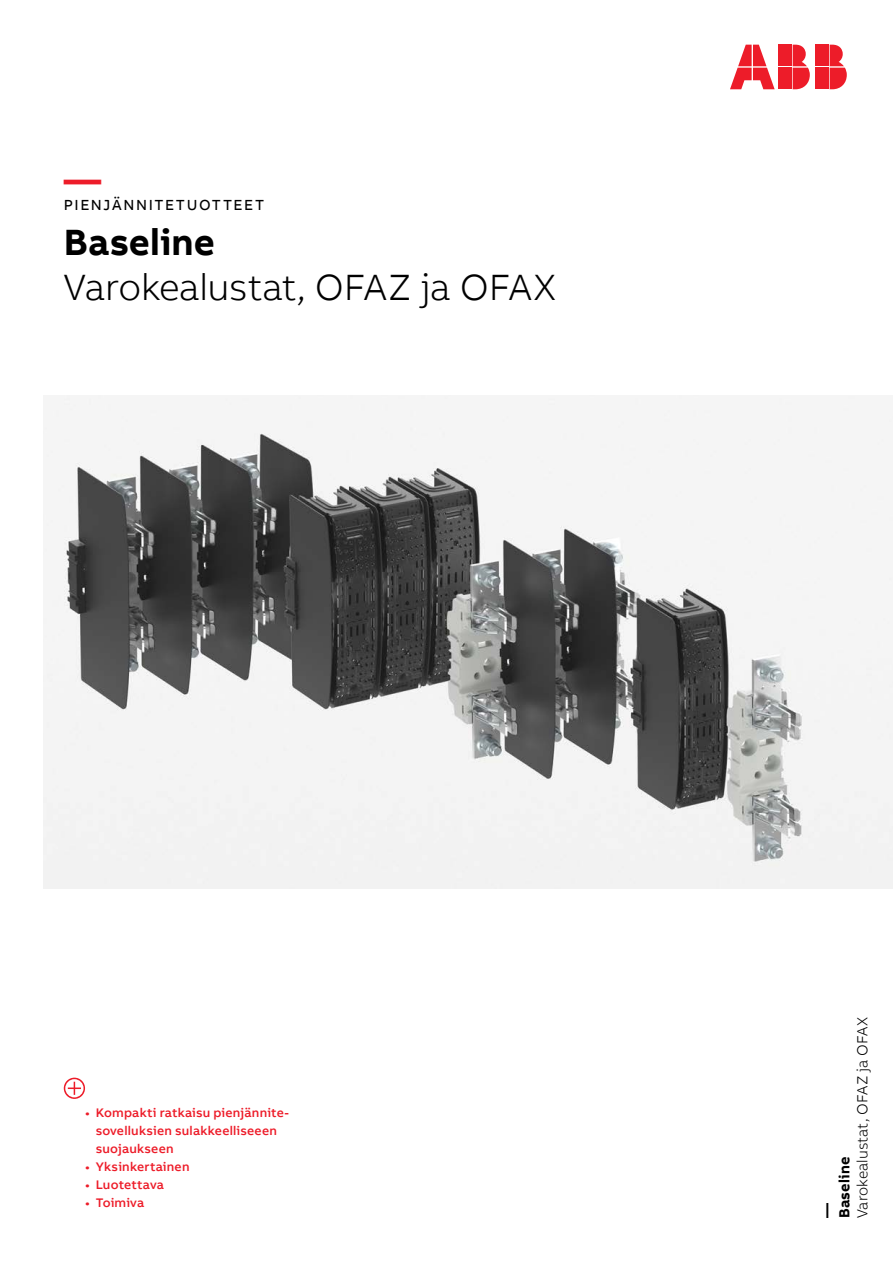
<style>
.page{position:relative;width:893px;height:1263px;background:#fff}
.page>*{position:absolute;margin:0;border:0;box-sizing:border-box;transform-origin:0 0}
.t1{font:300 37.5px "AB Bvoice";letter-spacing:-.01em;color:#000}
.t2{font:700 37.5px "AB Bvoice";color:#000}
.t3{font:700 37.5px "AB Bvoice";color:#ed1c29}
.t4{font:300 15px "AB Bvoice";letter-spacing:.005em;color:#000}
.t5{font:15px "AB Bvoice";letter-spacing:.11em;color:#000}
.t6{font:700 15px/18px "AB Bvoice";letter-spacing:.015em;color:#000}
.t7{font:500 12.75px/18px "AB Bvoice";letter-spacing:.015em;color:#ed1c29}
</style>
<div class="page">
<svg style="left:64px;top:1078px;width:21px;height:21px"></svg>
<img style="left:44px;top:395px;width:849px;height:494px">
<div style="left:815px;top:45px;width:13px;height:21px;background:#ed1c29"></div>
<div style="left:815px;top:68px;width:13px;height:21px;background:#ed1c29"></div>
<svg style="left:830px;top:45px;width:17px;height:44px"></svg>
<svg style="left:730px;top:45px;width:45px;height:44px"></svg>
<div style="left:778px;top:45px;width:13px;height:21px;background:#ed1c29"></div>
<div style="left:778px;top:68px;width:13px;height:21px;background:#ed1c29"></div>
<svg style="left:793px;top:45px;width:17px;height:44px"></svg>
<h1 class="t3" style="left:64px;top:155px;width:39px">—</h1>
<p class="t5" style="left:64px;top:196px;width:202px">PIENJÄNNITETUOTTEET</p>
<h1 class="t2" style="left:64px;top:218px;width:153px">Baseline</h1>
<h1 class="t1" style="left:64px;top:265px;width:494px">Varokealustat, OFAZ ja OFAX</h1>
<p class="t7" style="left:96px;top:1104px;width:195px;text-indent:-11px">• Kompakti ratkaisu pienjännite&shy;sovelluksien sulakkeelliseeen suojaukseen</p>
<p class="t7" style="left:85px;top:1158px;width:106px">• Yksinkertainen</p>
<p class="t7" style="left:85px;top:1176px;width:81px">• Luotettava</p>
<p class="t7" style="left:85px;top:1194px;width:61px">• Toimiva</p>
<p class="t4" style="left:854px;top:1218px;width:203px;rotate:-90deg">Varokealustat, OFAZ ja OFAX</p>
<p class="t6" style="left:817px;top:1218px;width:63px;rotate:-90deg">—<br>Baseline</p>
</div>
